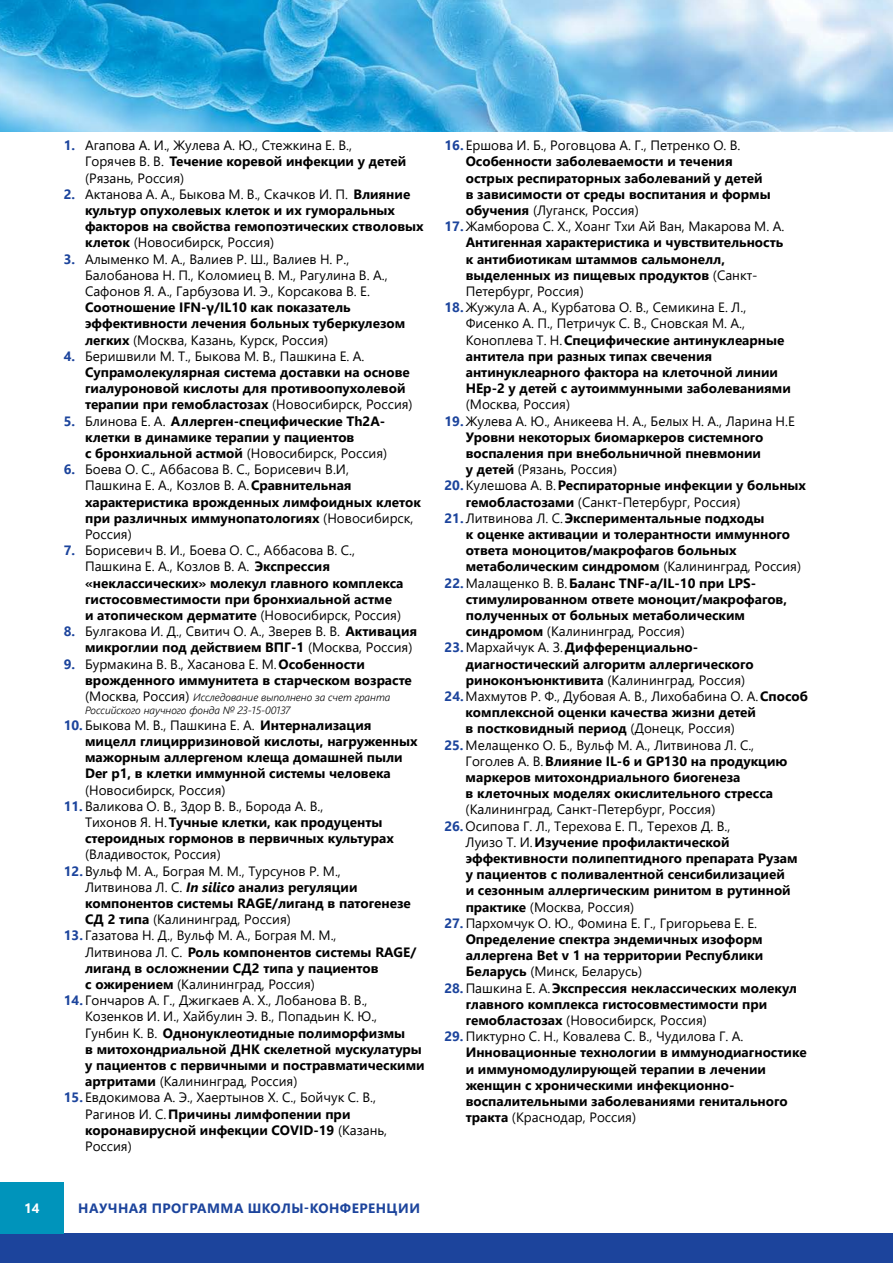
<style>
.page{position:relative;width:893px;height:1263px;background:#fff}
.page>*{position:absolute;margin:0;border:0;box-sizing:border-box;transform-origin:0 0}
.t1{font:700 13.5px/16.2px "Segoe UI";color:#000}
.t2{font:13.5px/16.2px "Segoe UI";color:#000}
.t3{font:700 13.5px "Segoe UI";letter-spacing:.035em;color:#1c449c}
.t4{font:700 13.5px "Segoe UI";color:#fff}
.t5{font:italic 300 10.5px/12.6px "Segoe UI";color:#000}
.s1{font-weight:700;color:#1c449c}
.s2{font-weight:700}
.s3{color:#1c449c}
.s4{font-weight:400}
.s5{font-weight:400;font-style:normal;font-size:13.5px}
.s6{font-weight:700;font-style:italic}
</style>
<div class="page">
<div style="left:0;top:1233px;width:893px;height:30px;background:#1c449c"></div>
<div style="left:0;top:1182px;width:64px;height:51px;background:#0094bb"></div>
<img style="left:0;top:0;width:893px;height:132px">
<p class="t2" style="left:85px;top:136px;width:323px;text-indent:-21px"><span class="s1">1.</span> Агапова А. И., Жулева А. Ю., Стежкина Е. В.,<br>Горячев В. В. <span class="s2">Течение коревой инфекции у детей </span>(Рязань, Россия)</p>
<p class="t1" style="left:85px;top:185px;width:340px;text-indent:-21px"><span class="s3">2.</span> <span class="s4">Актанова А. А., Быкова М. В., Скачков И. П.</span> Влияние культур опухолевых клеток и их гуморальных факторов на свойства гемопоэтических стволовых клеток <span class="s4">(Новосибирск, Россия)</span></p>
<p class="t2" style="left:85px;top:249px;width:304px;text-indent:-21px"><span class="s1">3.</span> Алыменко М. А., Валиев Р. Ш., Валиев Н. Р.,<br>Балобанова Н. П., Коломиец В. М., Рагулина В. А.,<br>Сафонов Я. А., Гарбузова И. Э., Корсакова В. Е.</p>
<p class="t1" style="left:85px;top:298px;width:322px">Соотношение IFN-γ/IL10 как показатель эффективности лечения больных туберкулезом легких <span class="s4">(Москва, Казань, Курск, Россия)</span></p>
<p class="t1" style="left:85px;top:347px;width:329px;text-indent:-21px"><span class="s3">4.</span> <span class="s4">Беришвили М. Т., Быкова М. В., Пашкина Е. А.<br></span>Супрамолекулярная система доставки на основе гиалуроновой кислоты для противоопухолевой терапии при гемобластозах <span class="s4">(Новосибирск, Россия)</span></p>
<p class="t1" style="left:85px;top:412px;width:304px;text-indent:-21px"><span class="s3">5.</span> <span class="s4">Блинова Е. А.</span> Аллерген--специфические Th2A&shy;клетки в динамике терапии у пациентов<br>с бронхиальной астмой <span class="s4">(Новосибирск, Россия)</span></p>
<p class="t1" style="left:85px;top:460px;width:337px;text-indent:-21px"><span class="s3">6.</span> <span class="s4">Боева О. С., Аббасова В. С., Борисевич В.И,<br>Пашкина Е. А., Козлов В. А.</span> Сравнительная характеристика врожденных лимфоидных клеток при различных иммунопатологиях <span class="s4">(Новосибирск, Россия)</span></p>
<p class="t1" style="left:85px;top:541px;width:320px;text-indent:-21px"><span class="s3">7.</span> <span class="s4">Борисевич В. И., Боева О. С., Аббасова В. С., Пашкина Е. А., Козлов В. А.</span> Экспрессия «неклассических» молекул главного комплекса гистосовместимости при бронхиальной астме и атопическом дерматите <span class="s4">(Новосибирск, Россия)</span></p>
<p class="t2" style="left:85px;top:622px;width:333px;text-indent:-21px"><span class="s1">8.</span> Булгакова И. Д., Свитич О. А., Зверев В. В. <span class="s2">Активация микроглии под действием ВПГ‑1</span> (Москва, Россия)</p>
<p class="t1" style="left:85px;top:655px;width:328px;text-indent:-21px"><span class="s3">9.</span> <span class="s4">Бурмакина В. В., Хасанова Е. М.</span> Особенности врожденного иммунитета в старческом возрасте</p>
<p class="t5" style="left:85px;top:689px;width:307px"><span class="s5">(Москва, Россия)</span> Исследование выполнено за счет гранта<br>Российского научного фонда № 23‑15‑00137</p>
<p class="t1" style="left:85px;top:716px;width:334px;text-indent:-21px"><span class="s3">10.</span> <span class="s4">Быкова М. В., Пашкина Е. А.</span> Интернализация мицелл глицирризиновой кислоты, нагруженных мажорным аллергеном клеща домашней пыли Der p1, в клетки иммунной системы человека</p>
<p class="t2" style="left:85px;top:780px;width:142px">(Новосибирск, Россия)</p>
<p class="t1" style="left:85px;top:797px;width:310px;text-indent:-21px"><span class="s3">11.</span> <span class="s4">Валикова О. В., Здор В. В., Борода А. В.,<br>Тихонов Я. Н.</span> Тучные клетки, как продуценты стероидных гормонов в первичных культурах</p>
<p class="t2" style="left:85px;top:845px;width:137px">(Владивосток, Россия)</p>
<p class="t2" style="left:85px;top:861px;width:327px;text-indent:-21px"><span class="s1">12.</span> Вульф М. А., Бограя М. М., Турсунов Р. М., Литвинова Л. С. <span class="s6">In silico</span> <span class="s2">анализ регуляции компонентов системы RAGE/лиганд в патогенезе СД 2 типа</span> (Калининград, Россия)</p>
<p class="t1" style="left:85px;top:926px;width:333px;text-indent:-21px"><span class="s3">13.</span> <span class="s4">Газатова Н. Д., Вульф М. А., Бограя М. М.,<br>Литвинова Л. С.</span> Роль компонентов системы RAGE/ лиганд в осложнении СД2 типа у пациентов<br>с ожирением <span class="s4">(Калининград, Россия)</span></p>
<p class="t1" style="left:85px;top:991px;width:341px;text-indent:-21px"><span class="s3">14.</span> <span class="s4">Гончаров А. Г., Джигкаев А. Х., Лобанова В. В., Козенков И. И., Хайбулин Э. В., Попадьин К. Ю., Гунбин К. В.</span> Однонуклеотидные полиморфизмы<br>в митохондриальной ДНК скелетной мускулатуры у пациентов с первичными и постравматическими артритами <span class="s4">(Калининград, Россия)</span></p>
<p class="t2" style="left:85px;top:1088px;width:304px;text-indent:-21px"><span class="s1">15.</span> Евдокимова А. Э., Хаертынов Х. С., Бойчук С. В., Рагинов И. С. <span class="s2">Причины лимфопении при коронавирусной инфекции COVID‑19</span> (Казань, Россия)</p>
<p class="t4" style="left:24px;top:1195px;width:17px">14</p>
<p class="t3" style="left:78px;top:1195px;width:343px">НАУЧНАЯ ПРОГРАММА ШКОЛЫ-КОНФЕРЕНЦИИ</p>
<p class="t1" style="left:466px;top:136px;width:306px;text-indent:-21px"><span class="s3">16.</span> <span class="s4">Ершова И. Б., Роговцова А. Г., Петренко О. В.<br></span>Особенности заболеваемости и течения острых респираторных заболеваний у детей в зависимости от среды воспитания и формы обучения <span class="s4">(Луганск, Россия)</span></p>
<p class="t1" style="left:466px;top:217px;width:320px;text-indent:-21px"><span class="s3">17.</span> <span class="s4">Жамборова С. Х., Хоанг Тхи Ай Ван, Макарова М. А.<br></span>Антигенная характеристика и чувствительность к антибиотикам штаммов сальмонелл, выделенных из пищевых продуктов <span class="s4">(Санкт-Петербург, Россия)</span></p>
<p class="t1" style="left:466px;top:298px;width:327px;text-indent:-21px"><span class="s3">18.</span> <span class="s4">Жужула А. А., Курбатова О. В., Семикина Е. Л., Фисенко А. П., Петричук С. В., Сновская М. А., Коноплева Т. Н.</span> Специфические антинуклеарные антитела при разных типах свечения антинуклеарного фактора на клеточной линии HEp‑2 у детей с аутоиммунными заболеваниями</p>
<p class="t2" style="left:466px;top:395px;width:106px">(Москва, Россия)</p>
<p class="t1" style="left:466px;top:412px;width:331px;text-indent:-21px"><span class="s3">19.</span> <span class="s4">Жулева А. Ю., Аникеева Н. А., Белых Н. А., Ларина Н.Е </span>Уровни некоторых биомаркеров системного воспаления при внебольничной пневмонии<br>у детей <span class="s4">(Рязань, Россия)</span></p>
<p class="t1" style="left:445px;top:476px;width:363px"><span class="s3">20.</span> <span class="s4">Кулешова А. В.</span> Респираторные инфекции у больных</p>
<p class="t2" style="left:466px;top:492px;width:276px"><span class="s2">гемобластозами</span> (Санкт-Петербург, Россия)</p>
<p class="t1" style="left:445px;top:509px;width:321px"><span class="s3">21.</span><span class="s4">Литвинова Л. С.</span> Экспериментальные подходы</p>
<p class="t1" style="left:466px;top:525px;width:326px">к оценке активации и толерантности иммунного</p>
<p class="t1" style="left:466px;top:541px;width:272px">ответа моноцитов/макрофагов больных</p>
<p class="t1" style="left:466px;top:557px;width:337px">метаболическим синдромом <span class="s4">(Калининград, Россия)</span></p>
<p class="t1" style="left:466px;top:574px;width:323px;text-indent:-21px"><span class="s3">22.</span> <span class="s4">Малащенко В. В.</span> Баланс TNF-a/IL‑10 при LPS&shy;стимулированном ответе моноцит/макрофагов, полученных от больных метаболическим синдромом <span class="s4">(Калининград, Россия)</span></p>
<p class="t1" style="left:445px;top:638px;width:252px"><span class="s3">23.</span> <span class="s4">Мархайчук А. З.</span> Дифференциально--</p>
<p class="t1" style="left:466px;top:655px;width:289px">диагностический алгоритм аллергического</p>
<p class="t2" style="left:466px;top:671px;width:281px"><span class="s2">риноконъюнктивита</span> (Калининград, Россия)</p>
<p class="t2" style="left:445px;top:687px;width:365px"><span class="s1">24.</span>Махмутов Р. Ф., Дубовая А. В., Лихобабина О. А. <span class="s2">Способ</span></p>
<p class="t1" style="left:466px;top:703px;width:292px">комплексной оценки качества жизни детей</p>
<p class="t1" style="left:466px;top:719px;width:271px">в постковидный период <span class="s4">(Донецк, Россия)</span></p>
<p class="t1" style="left:466px;top:736px;width:323px;text-indent:-21px"><span class="s3">25.</span> <span class="s4">Мелащенко О. Б., Вульф М. А., Литвинова Л. С., Гоголев А. В.</span> Влияние IL‑6 и GP130 на продукцию маркеров митохондриального биогенеза<br>в клеточных моделях окислительного стресса</p>
<p class="t2" style="left:466px;top:800px;width:251px">(Калининград, Санкт-Петербург, Россия)</p>
<p class="t1" style="left:466px;top:817px;width:333px;text-indent:-21px"><span class="s3">26.</span> <span class="s4">Осипова Г. Л., Терехова Е. П., Терехов Д. В.,<br>Луизо Т. И.</span> Изучение профилактической эффективности полипептидного препарата Рузам у пациентов с поливалентной сенсибилизацией<br>и сезонным аллергическим ринитом в рутинной практике <span class="s4">(Москва, Россия)</span></p>
<p class="t1" style="left:466px;top:914px;width:299px;text-indent:-21px"><span class="s3">27.</span> <span class="s4">Пархомчук О. Ю., Фомина Е. Г., Григорьева Е. Е.<br></span>Определение спектра эндемичных изоформ аллергена Bet v 1 на территории Республики Беларусь <span class="s4">(Минск, Беларусь)</span></p>
<p class="t1" style="left:466px;top:979px;width:333px;text-indent:-21px"><span class="s3">28.</span> <span class="s4">Пашкина Е. А.</span> Экспрессия неклассических молекул главного комплекса гистосовместимости при гемобластозах <span class="s4">(Новосибирск, Россия)</span></p>
<p class="t1" style="left:466px;top:1027px;width:342px;text-indent:-21px"><span class="s3">29.</span> <span class="s4">Пиктурно С. Н., Ковалева С. В., Чудилова Г. А.<br></span>Инновационные технологии в иммунодиагностике и иммуномодулирующей терапии в лечении женщин с хроническими инфекционно-- воспалительными заболеваниями генитального тракта <span class="s4">(Краснодар, Россия)</span></p>
</div>
